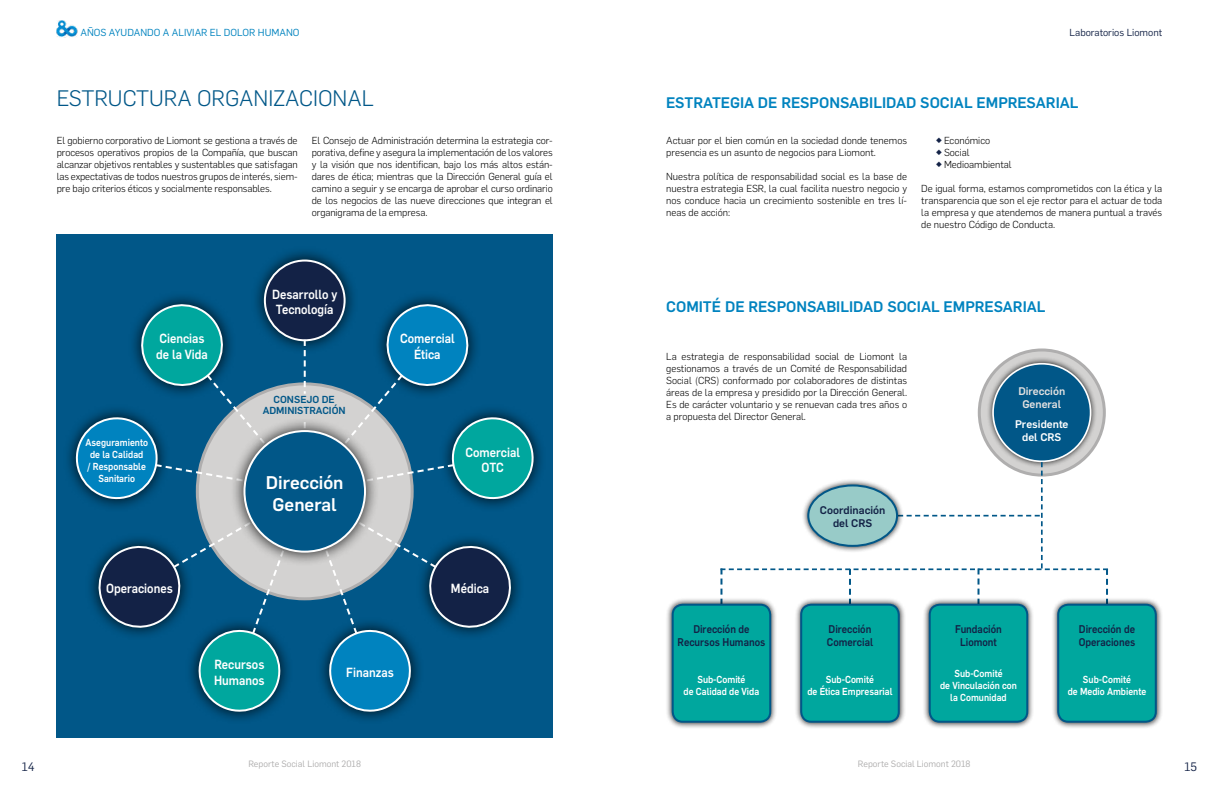
<style>
.page{position:relative;width:1219px;height:794px;background:#fff}
.page>*{position:absolute;margin:0;border:0;box-sizing:border-box;transform-origin:0 0}
.t1{font:300 22px "Flama";color:#015788}
.t2{font:500 18px/21.6px "Flama";color:#fff;text-align:center}
.t3{font:500 15px "Flama";color:#0083bf}
.t4{font:500 13px/15.6px "Flama";color:#fff;scale:.9 1}
.t5{font:12px "Flama";color:#132246}
.t6{font:500 11px/13.2px "Flama";color:#132246;text-align:center;scale:.9 1}
.t7{font:500 10.9px/13.1px "Flama";color:#132246;text-align:center}
.t8{font:500 10.9px/13.1px "Flama";color:#e3e1e1;text-align:center}
.t9{font:500 10.9px/13.1px "Flama";color:#fff;text-align:center}
.t10{font:300 10px/12px "Flama";color:#000;text-align:justify}
.t11{font:500 10px/12px "Flama";color:#fff;text-align:center;scale:.9 1}
.t12{font:10px "Flama";color:#0083bf}
.t13{font:500 10px/11px "Flama";color:#015788;text-align:center}
.t14{font:10px "Flama";color:#132246}
.t15{font:9px "Flama";color:#afaeae}
</style>
<div class="page">
<div style="left:57px;top:234px;width:496px;height:503px;background:#015788"></div>
<svg style="left:979px;top:350px;width:125px;height:125px"></svg>
<div style="left:978px;top:348px;width:128px;height:128px;border:3px solid #afaeae;border-radius:50%"></div>
<div style="left:251px;top:246px;width:108px;height:109px;background:#000;opacity:.75"></div>
<div style="left:265px;top:260px;width:80px;height:80px;background:#132246;border-radius:50%"></div>
<div style="left:63px;top:404px;width:108px;height:108px;background:#000;opacity:.75"></div>
<div style="left:439px;top:404px;width:108px;height:108px;background:#000;opacity:.75"></div>
<div style="left:986px;top:357px;width:112px;height:111px;background:#000;opacity:.75"></div>
<div style="left:993px;top:364px;width:98px;height:97px;background:#015788;border-radius:50%"></div>
<div style="left:992px;top:363px;width:99px;height:99px;border:2px solid #fff;border-radius:50%"></div>
<svg style="left:720px;top:462px;width:388px;height:133px"></svg>
<div style="left:665px;top:597px;width:112px;height:132px;background:#000;opacity:.75"></div>
<div style="left:673px;top:604px;width:97px;height:117px;background:#00a79e;border-radius:10px"></div>
<div style="left:672px;top:603px;width:99px;height:119px;border:2px solid #015788;border-radius:10px"></div>
<div style="left:922px;top:597px;width:112px;height:132px;background:#000;opacity:.75"></div>
<div style="left:930px;top:604px;width:97px;height:117px;background:#00a79e;border-radius:10px"></div>
<div style="left:929px;top:603px;width:99px;height:119px;border:2px solid #015788;border-radius:10px"></div>
<div style="left:794px;top:597px;width:112px;height:132px;background:#000;opacity:.75"></div>
<div style="left:801px;top:604px;width:98px;height:117px;background:#00a79e;border-radius:10px"></div>
<div style="left:800px;top:603px;width:100px;height:119px;border:2px solid #015788;border-radius:10px"></div>
<div style="left:1051px;top:597px;width:112px;height:132px;background:#000;opacity:.75"></div>
<div style="left:1058px;top:604px;width:98px;height:117px;background:#00a79e;border-radius:10px"></div>
<div style="left:1057px;top:603px;width:100px;height:119px;border:2px solid #015788;border-radius:10px"></div>
<div style="left:801px;top:478px;width:103px;height:75px;background:#000;opacity:.75"></div>
<div style="left:808px;top:485px;width:89px;height:61px;background:#98cbc8;border-radius:50%"></div>
<div style="left:807px;top:484px;width:91px;height:63px;border:2px solid #015788;border-radius:50%"></div>
<svg style="left:74px;top:297px;width:464px;height:421px"></svg>
<img style="left:57px;top:20px;width:20px;height:18px">
<p class="t12" style="left:81px;top:26px;width:221px">AÑOS AYUDANDO A ALIVIAR EL DOLOR HUMANO</p>
<p class="t14" style="left:1070px;top:25px;width:94px">Laboratorios Liomont</p>
<h1 class="t1" style="left:57px;top:83px;width:319px">ESTRUCTURA ORGANIZACIONAL</h1>
<h3 class="t3" style="left:666px;top:92px;width:414px">ESTRATEGIA DE RESPONSABILIDAD SOCIAL EMPRESARIAL</h3>
<p class="t10" style="left:57px;top:134px;width:242px">El gobierno corporativo de Liomont se gestiona a través de procesos operativos propios de la Compañía, que buscan alcanzar objetivos rentables y sustentables que satisfagan las expectativas de todos nuestros grupos de interés, siem&shy;pre bajo criterios éticos y socialmente responsables.</p>
<p class="t10" style="left:666px;top:134px;width:242px">Actuar por el bien común en la sociedad donde tenemos presencia es un asunto de negocios para Liomont.</p>
<p class="t10" style="left:312px;top:134px;width:242px">El Consejo de Administración determina la estrategia cor&shy;porativa, define y asegura la implementación de los valores y la visión que nos identifican, bajo los más altos están&shy;dares de ética; mientras que la Dirección General guía el camino a seguir y se encarga de aprobar el curso ordinario de los negocios de las nueve direcciones que integran el organigrama de la empresa.</p>
<p class="t10" style="left:666px;top:170px;width:242px">Nuestra política de responsabilidad social es la base de nuestra estrategia ESR, la cual facilita nuestro negocio y nos conduce hacia un crecimiento sostenible en tres lí&shy;neas de acción:</p>
<p class="t10" style="left:944px;top:134px;width:69px;text-align:left">Económico<br>Social<br>Medioambiental</p>
<p class="t10" style="left:921px;top:182px;width:242px">De igual forma, estamos comprometidos con la ética y la transparencia que son el eje rector para el actuar de toda la empresa y que atendemos de manera puntual a través de nuestro Código de Conducta.</p>
<h3 class="t4" style="left:156px;top:330px;width:59px">Ciencias de la Vida</h3>
<p class="t11" style="left:86px;top:436px;width:71px">Aseguramiento de la Calidad<br>/ Responsable<br>Sanitario</p>
<h3 class="t4" style="left:106px;top:579px;width:76px">Operaciones</h3>
<h3 class="t4" style="left:272px;top:285px;width:74px">Desarrollo y<br>Tecnología</h3>
<p class="t13" style="left:263px;top:393px;width:85px">CONSEJO DE<br>ADMINISTRACIÓN</p>
<h2 class="t2" style="left:266px;top:470px;width:79px">Dirección<br>General</h2>
<h3 class="t4" style="left:400px;top:330px;width:62px;text-align:center">Comercial<br>Ética</h3>
<h3 class="t4" style="left:465px;top:443px;width:62px;text-align:center">Comercial<br>OTC</h3>
<h3 class="t4" style="left:451px;top:579px;width:44px">Médica</h3>
<h3 class="t4" style="left:214px;top:656px;width:58px">Recursos<br>Humanos</h3>
<h3 class="t4" style="left:346px;top:663px;width:54px">Finanzas</h3>
<h3 class="t3" style="left:666px;top:296px;width:381px">COMITÉ DE RESPONSABILIDAD SOCIAL EMPRESARIAL</h3>
<p class="t10" style="left:666px;top:350px;width:242px">La estrategia de responsabilidad social de Liomont la gestionamos a través de un Comité de Responsabilidad Social (CRS) conformado por colaboradores de distintas áreas de la empresa y presidido por la Dirección General.<br>Es de carácter voluntario y se renuevan cada tres años o a propuesta del Director General.</p>
<p class="t7" style="left:820px;top:503px;width:67px">Coordinación del CRS</p>
<p class="t8" style="left:1018px;top:383px;width:48px">Dirección<br>General</p>
<p class="t9" style="left:1015px;top:416px;width:55px">Presidente del CRS</p>
<p class="t6" style="left:678px;top:621px;width:99px">Dirección de<br>Recursos Humanos</p>
<p class="t6" style="left:955px;top:621px;width:53px">Fundación<br>Liomont</p>
<p class="t6" style="left:827px;top:621px;width:53px;text-align:left">Dirección<br>Comercial</p>
<p class="t6" style="left:1079px;top:621px;width:64px;text-align:left">Dirección de<br>Operaciones</p>
<p class="t11" style="left:684px;top:673px;width:86px">Sub-Comité<br>de Calidad de Vida</p>
<p class="t11" style="left:940px;top:667px;width:87px">Sub-Comité<br>de Vinculación con la Comunidad</p>
<p class="t11" style="left:807px;top:673px;width:96px">Sub-Comité<br>de Ética Empresarial</p>
<p class="t11" style="left:1068px;top:673px;width:89px">Sub-Comité<br>de Medio Ambiente</p>
<p class="t15" style="left:248px;top:757px;width:114px">Reporte Social Liomont 2018</p>
<p class="t15" style="left:858px;top:757px;width:114px">Reporte Social Liomont 2018</p>
<p class="t5" style="left:22px;top:759px;width:14px">14</p>
<p class="t5" style="left:1184px;top:759px;width:14px">15</p>
</div>
